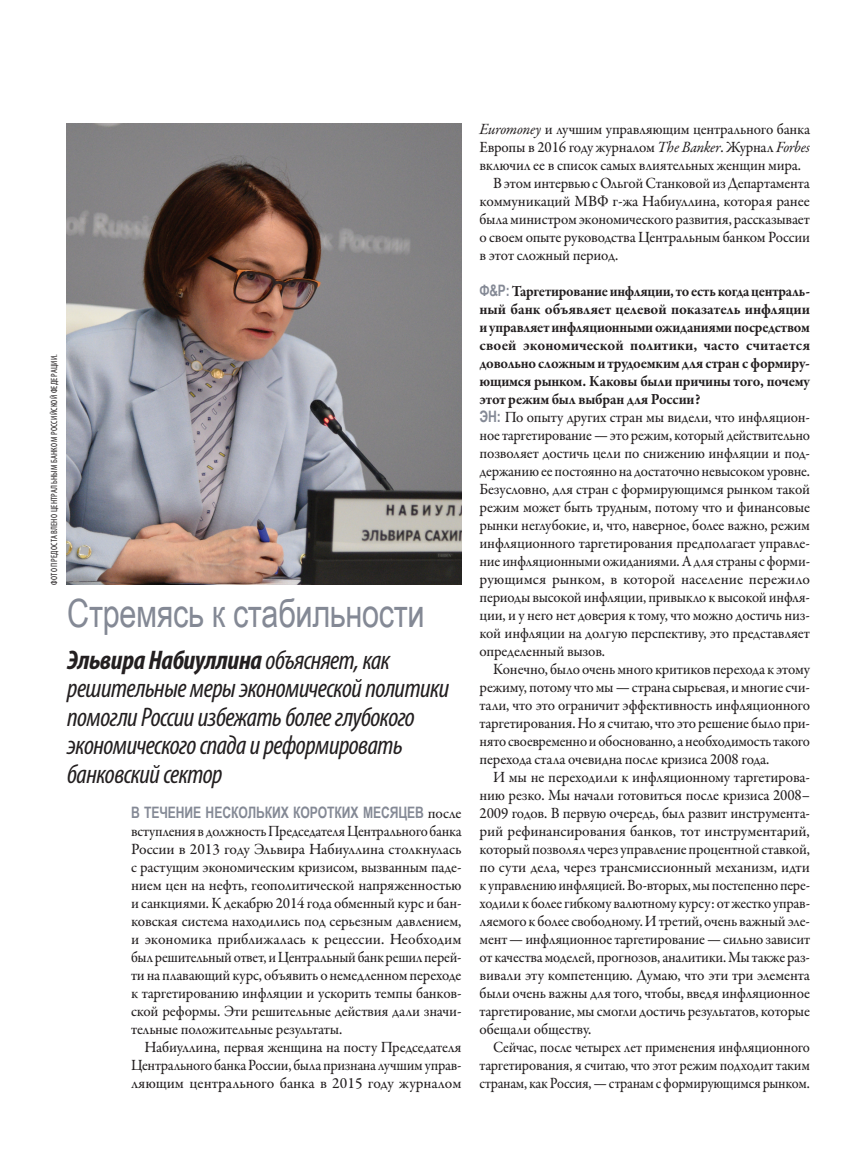
<style>
.page{position:relative;width:864px;height:1161px;background:#fff}
.page>*{position:absolute;margin:0;border:0;box-sizing:border-box;transform-origin:0 0}
.t1{font:39px "Arial Narrow";letter-spacing:-.01em;color:#848995;scale:.96 1}
.t2{font:italic condensed 27px/28.5px "Myriad Pro";letter-spacing:-.02em;color:#231f20}
.t3{font:500 15.75px/18px "Garamond Premr Pro";letter-spacing:-.015em;color:#231f20;text-align:justify;scale:.95 1}
.t4{font:500 15.75px/18px "Garamond Premr Pro";letter-spacing:-.015em;color:#231f20;text-align:justify;scale:.92 1}
.t5{font:500 15.75px/18px "Garamond Premr Pro";letter-spacing:-.015em;color:#231f20;text-align:justify;scale:.96 1}
.t6{font:500 15.75px "Garamond Premr Pro";letter-spacing:-.015em;color:#231f20}
.t7{font:700 15.75px "Arial Narrow";letter-spacing:-.005em;color:#848995;scale:.94 1}
.t8{font:condensed 9px "Myriad Pro";letter-spacing:.03em;color:#231f20}
.s1{font-weight:700}
.s2{font-family:"Garamond Premr Pro";font-weight:500;color:#231f20}
.s3{font-weight:400;font-style:italic}
.s4{font-family:"Arial Narrow";font-weight:700;color:#848995}
</style>
<div class="page">
<img style="left:67px;top:123px;width:395px;height:462px">
<p class="t8" style="left:49px;top:585px;width:232px;rotate:-90deg">ФОТО ПРЕДОСТАВЛЕНО ЦЕНТРАЛЬНЫМ БАНКОМ РОССИЙСКОЙ ФЕДЕРАЦИИ.</p>
<h1 class="t1" style="left:67px;top:584px;width:374px">Стремясь к стабильности</h1>
<h2 class="t2" style="left:67px;top:646px;width:384px"><span class="s1">Эльвира Набиуллина</span> объясняет, как решительные меры экономической политики помогли России избежать более глубокого экономического спада и реформировать банковский сектор</h2>
<p class="t7" style="left:131px;top:801px;width:353px">В ТЕЧЕНИЕ НЕСКОЛЬКИХ КОРОТКИХ МЕСЯЦЕВ <span class="s2">после</span></p>
<p class="t4" style="left:131px;top:823px;width:361px">вступления в должность Председателя Центрального банка России в 2013 году Эльвира Набиуллина столкнулась с растущим экономическим кризисом, вызванным паде&shy;нием цен на нефть, геополитической напряженностью и санкциями. К декабрю 2014 года обменный курс и бан&shy;ковская система находились под серьезным давлением, и экономика приближалась к рецессии. Необходим был решительный ответ, и Центральный банк решил перей&shy;ти на плавающий курс, объявить о немедленном переходе к таргетированию инфляции и ускорить темпы банков&shy;ской реформы. Эти решительные действия дали значи&shy;тельные положительные результаты.</p>
<p class="t3" style="left:131px;top:1039px;width:349px;text-indent:14px">Набиуллина, первая женщина на посту Председателя Центрального банка России, была признана лучшим управ&shy;ляющим центрального банка в 2015 году журналом</p>
<p class="t3" style="left:480px;top:121px;width:349px"><span class="s3">Euromoney</span> и лучшим управляющим центрального банка</p>
<p class="t3" style="left:480px;top:139px;width:349px">Европы в 2016 году журналом <span class="s3">The Banker</span>. Журнал <span class="s3">Forbes</span></p>
<p class="t3" style="left:480px;top:157px;width:340px">включил ее в список самых влиятельных женщин мира.</p>
<p class="t3" style="left:493px;top:175px;width:335px">В этом интервью с Ольгой Станковой из Департамента</p>
<p class="t6" style="left:480px;top:192px;width:332px">коммуникаций МВФ г-жа Набиуллина, которая ранее</p>
<p class="t3" style="left:480px;top:211px;width:349px">была министром экономического развития, рассказывает</p>
<p class="t3" style="left:480px;top:229px;width:349px">о своем опыте руководства Центральным банком России</p>
<p class="t3" style="left:480px;top:247px;width:148px">в этот сложный период.</p>
<p class="t3" style="left:480px;top:283px;width:349px;text-align:left"><span class="s4">Ф&amp;Р:</span> <span class="s1">Таргетирование инфляции, то есть когда централь&shy;ный банк объявляет целевой показатель инфляции и управляет инфляционными ожиданиями посредством своей экономической политики, часто считается довольно сложным и трудоемким для стран с формиру&shy;ющимся рынком. Каковы были причины того, почему этот режим был выбран для России?<br></span><span class="s4">ЭН:</span> По опыту других стран мы видели, что инфляцион&shy;ное таргетирование — это режим, который действительно позволяет достичь цели по снижению инфляции и под&shy;держанию ее постоянно на достаточно невысоком уровне.<br>Безусловно, для стран с формирующимся рынком такой режим может быть трудным, потому что и финансовые рынки неглубокие, и, что, наверное, более важно, режим инфляционного таргетирования предполагает управле&shy;ние инфляционными ожиданиями. А для страны с форми&shy;рующимся рынком, в которой население пережило периоды высокой инфляции, привыкло к высокой инфля&shy;ции, и у него нет доверия к тому, что можно достичь низ&shy;кой инфляции на долгую перспективу, это представляет определенный вызов.</p>
<p class="t3" style="left:480px;top:661px;width:349px;text-indent:14px">Конечно, было очень много критиков перехода к этому режиму, потому что мы — страна сырьевая, и многие счи&shy;тали, что это ограничит эффективность инфляционного таргетирования. Но я считаю, что это решение было при&shy;нято своевременно и обоснованно, а необходимость такого перехода стала очевидна после кризиса 2008 года.</p>
<p class="t5" style="left:480px;top:769px;width:346px;text-indent:14px">И мы не переходили к инфляционному таргетирова&shy;нию резко. Мы начали готовиться после кризиса 2008– 2009 годов. В первую очередь, был развит инструмента&shy;рий рефинансирования банков, тот инструментарий, который позволял через управление процентной ставкой, по сути дела, через трансмиссионный механизм, идти к управлению инфляцией. Во-вторых, мы постепенно пере&shy;ходили к более гибкому валютному курсу: от жестко управ&shy;ляемого к более свободному. И третий, очень важный эле&shy;мент — инфляционное таргетирование — сильно зависит от качества моделей, прогнозов, аналитики. Мы также раз&shy;вивали эту компетенцию. Думаю, что эти три элемента были очень важны для того, чтобы, введя инфляционное таргетирование, мы смогли достичь результатов, которые обещали обществу.</p>
<p class="t4" style="left:480px;top:1039px;width:361px;text-indent:14px">Сейчас, после четырех лет применения инфляционного таргетирования, я считаю, что этот режим подходит таким странам, как Россия, — странам с формирующимся рынком.</p>
</div>
